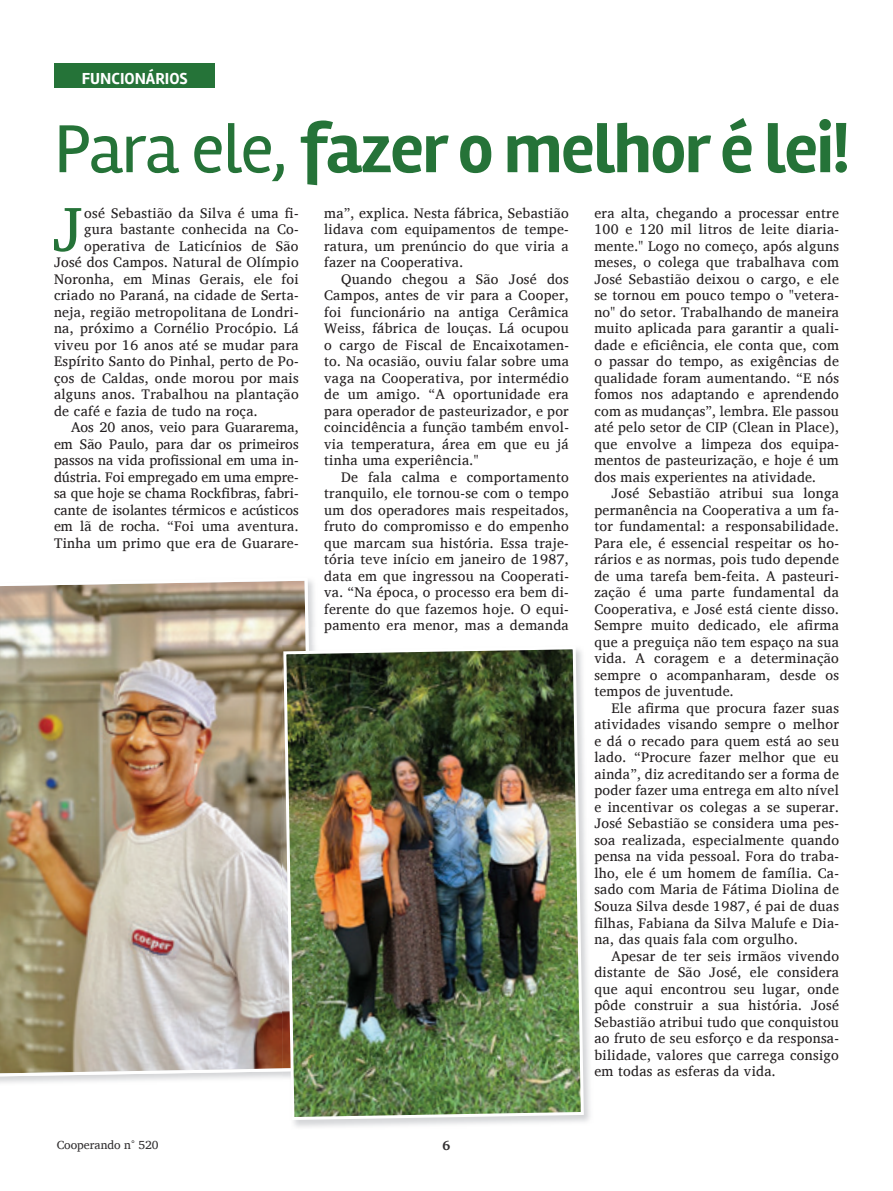
<style>
.page{position:relative;width:893px;height:1191px;background:#fff}
.page>*{position:absolute;margin:0;border:0;box-sizing:border-box;transform-origin:0 0}
.t1{font:700 70.05px "Rambla";letter-spacing:-.02em;color:#257338}
.t2{font:63.45px "Charis SIL";color:#257338}
.t3{font:700 16.5px "Rambla";color:#fff}
.t4{font:14.25px/16.5px "Charis SIL";letter-spacing:.02em;color:#231f20;text-align:justify}
.t5{font:14.25px "Charis SIL";color:#231f20}
.t6{font:700 13.5px "Charis SIL";color:#312f30}
.t7{font:12px "Charis SIL";color:#312f30}
.s1{font-weight:400}
</style>
<div class="page">
<img style="left:0;top:580px;width:315px;height:496px">
<img style="left:282px;top:645px;width:303px;height:476px">
<div style="left:54px;top:64px;width:161px;height:24px;background:#257338"></div>
<p class="t3" style="left:82px;top:68px;width:108px">FUNCIONÁRIOS</p>
<h1 class="t1" style="left:54px;top:108px;width:797px"><span class="s1">Para ele,</span> fazer o melhor é lei!</h1>
<p class="t4" style="left:594px;top:204px;width:246px">era alta, chegando a processar entre 100 e 120 mil litros de leite diaria&shy;mente." Logo no começo, após alguns meses, o colega que trabalhava com José Sebastião deixou o cargo, e ele se tornou em pouco tempo o "vetera&shy;no" do setor. Trabalhando de maneira muito aplicada para garantir a quali&shy;dade e eficiência, ele conta que, com o passar do tempo, as exigências de qualidade foram aumentando. “E nós fomos nos adaptando e aprendendo com as mudanças”, lembra. Ele passou até pelo setor de CIP (Clean in Place), que envolve a limpeza dos equipa&shy;mentos de pasteurização, e hoje é um dos mais experientes na atividade.</p>
<p class="t4" style="left:594px;top:485px;width:246px;text-indent:17px">José Sebastião atribui sua longa permanência na Cooperativa a um fa&shy;tor fundamental: a responsabilidade.<br>Para ele, é essencial respeitar os ho&shy;rários e as normas, pois tudo depende de uma tarefa bem-feita. A pasteuri&shy;zação é uma parte fundamental da Cooperativa, e José está ciente disso.<br>Sempre muito dedicado, ele afirma que a preguiça não tem espaço na sua vida. A coragem e a determinação sempre o acompanharam, desde os tempos de juventude.</p>
<p class="t4" style="left:594px;top:699px;width:246px;text-indent:17px">Ele afirma que procura fazer suas atividades visando sempre o melhor e dá o recado para quem está ao seu lado. “Procure fazer melhor que eu ainda”, diz acreditando ser a forma de poder fazer uma entrega em alto nível e incentivar os colegas a se superar.<br>José Sebastião se considera uma pes&shy;soa realizada, especialmente quando pensa na vida pessoal. Fora do traba&shy;lho, ele é um homem de família. Ca&shy;sado com Maria de Fátima Diolina de Souza Silva desde 1987, é pai de duas filhas, Fabiana da Silva Malufe e Dia&shy;na, das quais fala com orgulho.</p>
<p class="t4" style="left:594px;top:947px;width:246px;text-indent:17px">Apesar de ter seis irmãos vivendo distante de São José, ele considera que aqui encontrou seu lugar, onde pôde construir a sua história. José Sebastião atribui tudo que conquistou ao fruto de seu esforço e da responsa&shy;bilidade, valores que carrega consigo em todas as esferas da vida.</p>
<h2 class="t2" style="left:52px;top:192px;width:32px">J</h2>
<p class="t4" style="left:84px;top:204px;width:216px">osé Sebastião da Silva é uma fi-</p>
<p class="t4" style="left:324px;top:204px;width:246px">ma”, explica. Nesta fábrica, Sebastião lidava com equipamentos de tempe&shy;ratura, um prenúncio do que viria a fazer na Cooperativa.</p>
<p class="t4" style="left:324px;top:270px;width:246px;text-indent:17px">Quando chegou a São José dos Campos, antes de vir para a Cooper, foi funcionário na antiga Cerâmica Weiss, fábrica de louças. Lá ocupou o cargo de Fiscal de Encaixotamen&shy;to. Na ocasião, ouviu falar sobre uma vaga na Cooperativa, por intermédio de um amigo. “A oportunidade era para operador de pasteurizador, e por coincidência a função também envol&shy;via temperatura, área em que eu já tinha uma experiência."</p>
<p class="t4" style="left:324px;top:468px;width:246px;text-indent:17px">De fala calma e comportamento tranquilo, ele tornou-se com o tempo um dos operadores mais respeitados, fruto do compromisso e do empenho que marcam sua história. Essa traje&shy;tória teve início em janeiro de 1987, data em que ingressou na Cooperati&shy;va. “Na época, o processo era bem di&shy;ferente do que fazemos hoje. O equi&shy;pamento era menor, mas a demanda</p>
<p class="t4" style="left:84px;top:221px;width:216px">gura bastante conhecida na Co-</p>
<p class="t4" style="left:84px;top:237px;width:216px">operativa de Laticínios de São</p>
<p class="t4" style="left:54px;top:254px;width:246px">José dos Campos. Natural de Olímpio</p>
<p class="t4" style="left:54px;top:270px;width:246px">Noronha, em Minas Gerais, ele foi</p>
<p class="t4" style="left:54px;top:287px;width:246px">criado no Paraná, na cidade de Serta-</p>
<p class="t4" style="left:54px;top:303px;width:246px">neja, região metropolitana de Londri-</p>
<p class="t4" style="left:54px;top:320px;width:246px">na, próximo a Cornélio Procópio. Lá</p>
<p class="t4" style="left:54px;top:336px;width:246px">viveu por 16 anos até se mudar para</p>
<p class="t4" style="left:54px;top:353px;width:246px">Espírito Santo do Pinhal, perto de Po-</p>
<p class="t4" style="left:54px;top:369px;width:246px">ços de Caldas, onde morou por mais</p>
<p class="t4" style="left:54px;top:386px;width:246px">alguns anos. Trabalhou na plantação</p>
<p class="t4" style="left:54px;top:402px;width:205px">de café e fazia de tudo na roça.</p>
<p class="t5" style="left:71px;top:419px;width:229px">Aos 20 anos, veio para Guararema,</p>
<p class="t5" style="left:54px;top:435px;width:246px">em São Paulo, para dar os primeiros</p>
<p class="t5" style="left:54px;top:452px;width:246px">passos na vida profissional em uma in-</p>
<p class="t5" style="left:54px;top:468px;width:246px">dústria. Foi empregado em uma empre-</p>
<p class="t5" style="left:54px;top:485px;width:246px">sa que hoje se chama Rockfibras, fabri-</p>
<p class="t5" style="left:54px;top:501px;width:246px">cante de isolantes térmicos e acústicos</p>
<p class="t4" style="left:54px;top:518px;width:246px">em lã de rocha. “Foi uma aventura.</p>
<p class="t4" style="left:54px;top:534px;width:246px">Tinha um primo que era de Guarare-</p>
<p class="t7" style="left:57px;top:1138px;width:104px">Cooperando n° 520</p>
<p class="t6" style="left:442px;top:1137px;width:9px">6</p>
</div>
